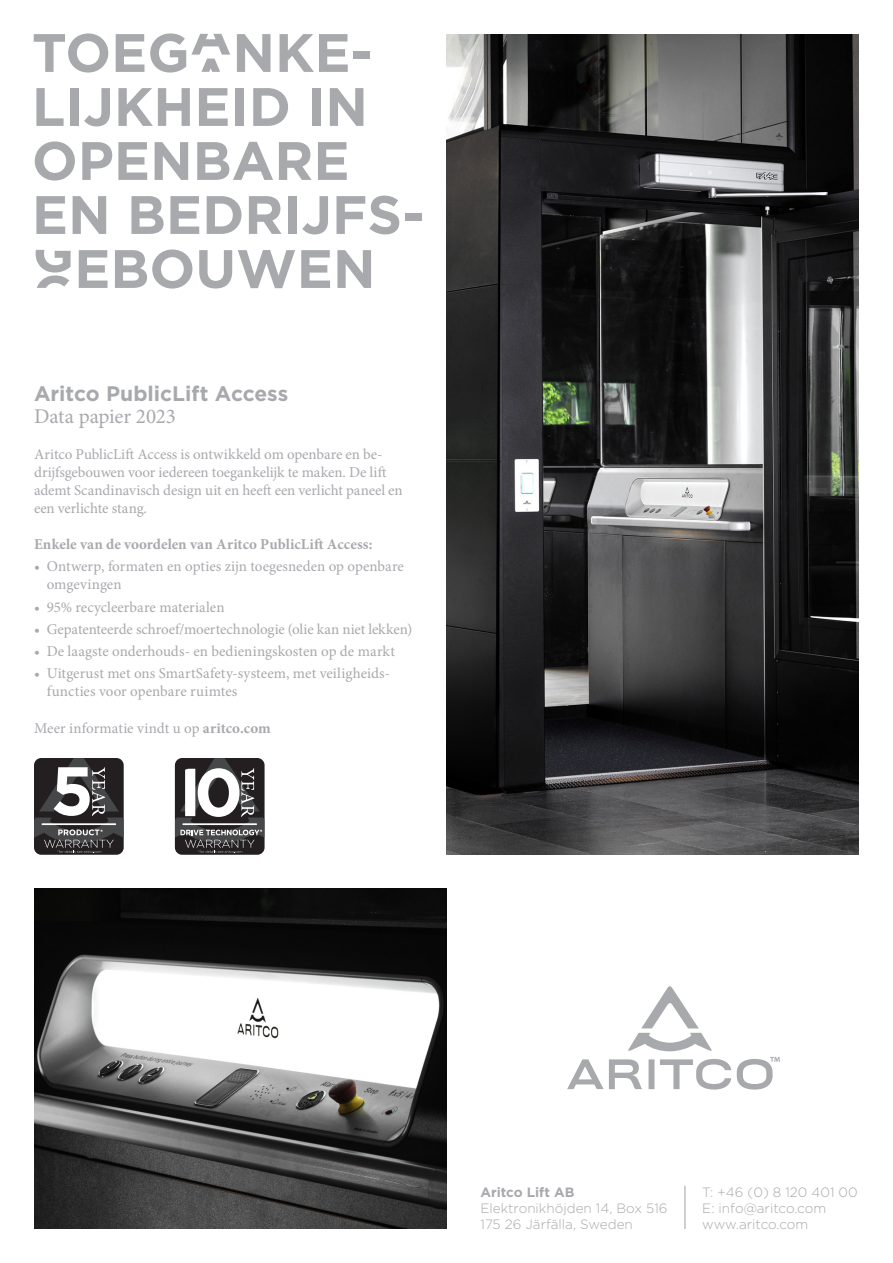
<style>
.page{position:relative;width:893px;height:1263px;background:#fff}
.page>*{position:absolute;margin:0;border:0;box-sizing:border-box;transform-origin:0 0}
.Rubbe{font:700 54px/54px "Gotham";color:#a8a9ad}
.t1{font:700 21px "Gotham";color:#a8a9ad}
.t2{font:21px "Minion Pro";letter-spacing:-.01em;color:#a8a9ad}
._9_light_vänster{font:15px/18px "Minion Pro";color:#a8a9ad}
._9_light_vänster-2{font:700 15px "Minion Pro";letter-spacing:.005em;color:#a8a9ad}
.Adress{font:300 13.5px "Gotham";color:#a8a9ad}
.Adress-2{font:700 13.5px "Gotham";color:#a8a9ad}
.s1{font-family:"Aritco Letter Lift"}
.s2{font-weight:700}
</style>
<div class="page">
<img style="left:446px;top:34px;width:413px;height:821px">
<svg style="left:175px;top:758px;width:90px;height:95px"></svg>
<svg style="left:628px;top:986px;width:84px;height:65px"></svg>
<svg style="left:567px;top:1057px;width:213px;height:32px"></svg>
<img style="left:34px;top:889px;width:412px;height:340px">
<svg style="left:34px;top:758px;width:90px;height:95px;background:#555354"></svg>
<hr style="left:684px;top:1186px;width:1px;height:43px;background:#a8a9ad">
<p class="Rubbe" style="left:32px;top:25px;width:394px">TOEG<span class="s1">A</span>NKE-<br>LIJKHEID IN<br>OPENBARE<br>EN BEDRIJFS-<br><span class="s1">G</span>EBOUWEN</p>
<p class="t1" style="left:34px;top:379px;width:256px">Aritco PublicLift Access</p>
<p class="t2" style="left:34px;top:402px;width:143px">Data papier 2023</p>
<p class="_9_light_vänster" style="left:34px;top:445px;width:370px">Aritco PublicLift Access is ontwikkeld om openbare en be&shy;drijfsgebouwen voor iedereen toegankelijk te maken. De lift ademt Scandinavisch design uit en heeft een verlicht paneel en een verlichte stang.</p>
<p class="_9_light_vänster-2" style="left:34px;top:534px;width:340px">Enkele van de voordelen van Aritco PublicLift Access:</p>
<p class="_9_light_vänster" style="left:47px;top:558px;width:359px;text-indent:-13px">• Ontwerp, formaten en opties zijn toegesneden op openbare omgevingen</p>
<p class="_9_light_vänster" style="left:34px;top:598px;width:192px">• 95% recycleerbare materialen</p>
<p class="_9_light_vänster" style="left:34px;top:620px;width:380px">• Gepatenteerde schroef/moertechnologie (olie kan niet lekken)</p>
<p class="_9_light_vänster" style="left:34px;top:642px;width:362px">• De laagste onderhouds- en bedieningskosten op de markt</p>
<p class="_9_light_vänster" style="left:47px;top:665px;width:345px;text-indent:-13px">• Uitgerust met ons SmartSafety-systeem, met veiligheids&shy;functies voor openbare ruimtes</p>
<p class="_9_light_vänster" style="left:34px;top:719px;width:238px">Meer informatie vindt u op <span class="s2">aritco.com</span></p>
<p class="Adress-2" style="left:480px;top:1183px;width:95px">Aritco Lift AB</p>
<p class="Adress" style="left:480px;top:1199px;width:189px">Elektronikhöjden 14, Box 516</p>
<p class="Adress" style="left:480px;top:1216px;width:154px">175 26 Järfälla, Sweden</p>
<p class="Adress" style="left:702px;top:1183px;width:157px">T: +46 (0) 8 120 401 00</p>
<p class="Adress" style="left:702px;top:1199px;width:125px">E: info@aritco.com</p>
<p class="Adress" style="left:702px;top:1216px;width:108px">www.aritco.com</p>
</div>
